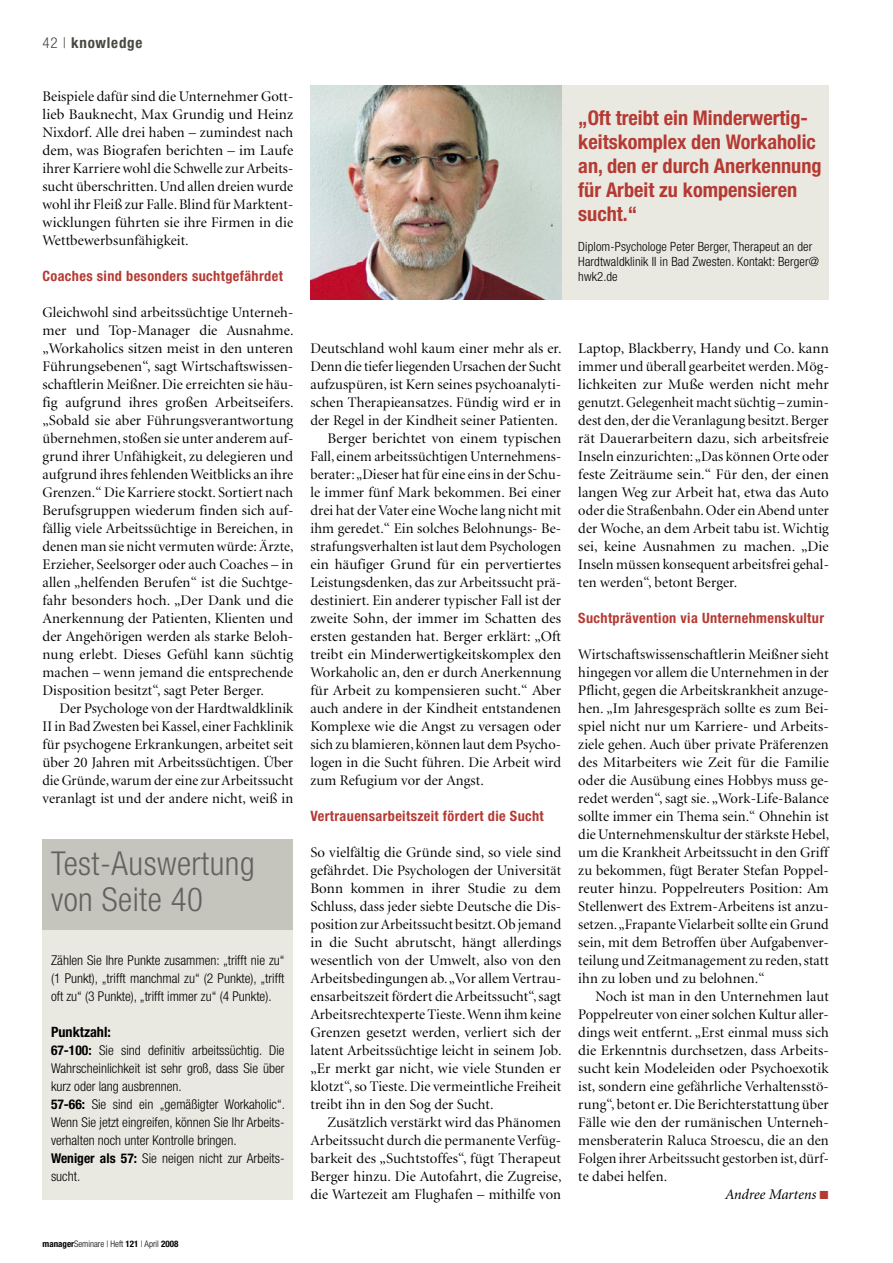
<style>
.page{position:relative;width:893px;height:1263px;background:#fff}
.page>*{position:absolute;margin:0;border:0;box-sizing:border-box;transform-origin:0 0}
._2_1_Info_Head{font:300 condensed 33px "Helvetica Neue LT";letter-spacing:.015em;color:#63625c}
.Zitat{font:700 condensed 20.25px/24px "Helvetica Neue LT";color:#b53a33}
.t1{font:700 condensed 15px "Helvetica Neue LT";letter-spacing:.05em;color:#484742}
._1_4_Fließ_Einzug{font:14.7px/18px "Minion Display";letter-spacing:.01em;color:#000;text-align:justify}
._1_4_Fließ{font:14.7px/18px "Minion Display";letter-spacing:.01em;color:#000;text-align:justify}
.Autor{font:italic 14.7px "Minion";color:#000}
.Zwischentitel{font:700 condensed 14.25px "Helvetica Neue LT";letter-spacing:.025em;color:#b53a33}
._2_4_Info_Fließ{font:700 condensed 14.25px "Helvetica Neue LT";color:#000}
._2_4_Info_Fließ-2{font:300 condensed 13.5px/18px "Helvetica Neue LT";color:#000;text-align:justify}
._1_7_1_BildLegende_Kasten{font:300 condensed 12.75px "Helvetica Neue LT";letter-spacing:.01em;color:#000}
.t2{font:300 condensed 9px "Helvetica Neue LT";color:#000}
.s1{font-weight:300}
.s2{font-weight:700}
</style>
<div class="page">
<div style="left:561px;top:85px;width:268px;height:214px;background:#eae9e1"></div>
<img style="left:311px;top:85px;width:250px;height:214px">
<div style="left:43px;top:929px;width:250px;height:270px;background:#eae9e1"></div>
<div style="left:43px;top:839px;width:250px;height:90px;background:#c5c4bd"></div>
<p class="t1" style="left:43px;top:34px;width:101px"><span class="s1">42 |</span> knowledge</p>
<p class="_1_4_Fließ_Einzug" style="left:43px;top:88px;width:252px">Beispiele dafür sind die Unternehmer Gott&shy;lieb Bauknecht, Max Grundig und Heinz Nixdorf. Alle drei haben – zumindest nach dem, was Biografen berichten – im Laufe ihrer Karriere wohl die Schwelle zur Arbeits&shy;sucht überschritten. Und allen dreien wurde wohl ihr Fleiß zur Falle. Blind für Marktent&shy;wicklungen führten sie ihre Firmen in die Wettbewerbsunfähigkeit.</p>
<p class="Zwischentitel" style="left:43px;top:267px;width:242px">Coaches sind besonders suchtgefährdet</p>
<p class="_1_4_Fließ" style="left:43px;top:304px;width:253px">Gleichwohl sind arbeitssüchtige Unterneh&shy;mer und Top-Manager die Ausnahme. „Workaholics sitzen meist in den unteren Führungsebenen“, sagt Wirtschaftswissen&shy;schaftlerin Meißner. Die erreichten sie häu&shy;fig aufgrund ihres großen Arbeitseifers. „Sobald sie aber Führungsverantwortung übernehmen, stoßen sie unter anderem auf&shy;grund ihrer Unfähigkeit, zu delegieren und aufgrund ihres fehlenden Weitblicks an ihre Grenzen.“ Die Karriere stockt. Sortiert nach Berufsgruppen wiederum finden sich auf&shy;fällig viele Arbeitssüchtige in Bereichen, in denen man sie nicht vermuten würde: Ärzte, Erzieher, Seelsorger oder auch Coaches – in allen „helfenden Berufen“ ist die Suchtge&shy;fahr besonders hoch. „Der Dank und die Anerkennung der Patienten, Klienten und der Angehörigen werden als starke Beloh&shy;nung erlebt. Dieses Gefühl kann süchtig machen – wenn jemand die entsprechende Disposition besitzt“, sagt Peter Berger.</p>
<p class="_1_4_Fließ_Einzug" style="left:43px;top:700px;width:252px;text-indent:17px">Der Psychologe von der Hardtwaldklinik II in Bad Zwesten bei Kassel, einer Fachklinik für psychogene Erkrankungen, arbeitet seit über 20 Jahren mit Arbeitssüchtigen. Über die Gründe, warum der eine zur Arbeitssucht veranlagt ist und der andere nicht, weiß in</p>
<p class="_2_1_Info_Head" style="left:51px;top:844px;width:205px">Test-Auswertung</p>
<p class="_2_1_Info_Head" style="left:51px;top:880px;width:153px">von Seite 40</p>
<p class="_2_4_Info_Fließ-2" style="left:51px;top:951px;width:235px">Zählen Sie Ihre Punkte zusammen: „trifft nie zu“ (1 Punkt), „trifft manchmal zu“ (2 Punkte), „trifft oft zu“ (3 Punkte), „trifft immer zu“ (4 Punkte).</p>
<p class="_2_4_Info_Fließ" style="left:51px;top:1023px;width:61px">Punktzahl:</p>
<p class="_2_4_Info_Fließ-2" style="left:51px;top:1041px;width:235px"><span class="s2">67-100:</span> Sie sind definitiv arbeitssüchtig. Die Wahrscheinlichkeit ist sehr groß, dass Sie über kurz oder lang ausbrennen.</p>
<p class="_2_4_Info_Fließ-2" style="left:51px;top:1095px;width:236px"><span class="s2">57-66:</span> Sie sind ein „gemäßigter Workaholic“.<br>Wenn Sie jetzt eingreifen, können Sie Ihr Arbeits&shy;verhalten noch unter Kontrolle bringen.</p>
<p class="_2_4_Info_Fließ-2" style="left:51px;top:1149px;width:235px"><span class="s2">Weniger als 57:</span> Sie neigen nicht zur Arbeits&shy;sucht.</p>
<p class="t2" style="left:43px;top:1238px;width:137px"><span class="s2">manager</span>Seminare | Heft <span class="s2">121</span> | April <span class="s2">2008</span></p>
<p class="_1_4_Fließ_Einzug" style="left:310px;top:340px;width:253px">Deutschland wohl kaum einer mehr als er.<br>Denn die tiefer liegenden Ursachen der Sucht aufzuspüren, ist Kern seines psychoanalyti&shy;schen Therapieansatzes. Fündig wird er in der Regel in der Kindheit seiner Patienten.</p>
<p class="_1_4_Fließ_Einzug" style="left:310px;top:430px;width:252px;text-indent:17px">Berger berichtet von einem typischen Fall, einem arbeitssüchtigen Unternehmens&shy;berater: „Dieser hat für eine eins in der Schu&shy;le immer fünf Mark bekommen. Bei einer drei hat der Vater eine Woche lang nicht mit ihm geredet.“ Ein solches Belohnungs- Be&shy;strafungsverhalten ist laut dem Psychologen ein häufiger Grund für ein pervertiertes Leistungsdenken, das zur Arbeitssucht prä&shy;destiniert. Ein anderer typischer Fall ist der zweite Sohn, der immer im Schatten des ersten gestanden hat. Berger erklärt: „Oft treibt ein Minderwertigkeitskomplex den Workaholic an, den er durch Anerkennung für Arbeit zu kompensieren sucht.“ Aber auch andere in der Kindheit entstandenen Komplexe wie die Angst zu versagen oder sich zu blamieren, können laut dem Psycho&shy;logen in die Sucht führen. Die Arbeit wird zum Refugium vor der Angst.</p>
<p class="Zwischentitel" style="left:310px;top:807px;width:235px">Vertrauensarbeitszeit fördert die Sucht</p>
<p class="_1_4_Fließ" style="left:310px;top:844px;width:253px">So vielfältig die Gründe sind, so viele sind gefährdet. Die Psychologen der Universität Bonn kommen in ihrer Studie zu dem Schluss, dass jeder siebte Deutsche die Dis&shy;position zur Arbeitssucht besitzt. Ob jemand in die Sucht abrutscht, hängt allerdings wesentlich von der Umwelt, also von den Arbeitsbedingungen ab. „Vor allem Vertrau&shy;ensarbeitszeit fördert die Arbeitssucht“, sagt Arbeitsrechtexperte Tieste. Wenn ihm keine Grenzen gesetzt werden, verliert sich der latent Arbeitssüchtige leicht in seinem Job. „Er merkt gar nicht, wie viele Stunden er klotzt“, so Tieste. Die vermeintliche Freiheit treibt ihn in den Sog der Sucht.</p>
<p class="_1_4_Fließ_Einzug" style="left:310px;top:1114px;width:253px;text-indent:17px">Zusätzlich verstärkt wird das Phänomen Arbeitssucht durch die permanente Verfüg&shy;barkeit des „Suchtstoffes“, fügt Therapeut Berger hinzu. Die Autofahrt, die Zugreise, die Wartezeit am Flughafen – mithilfe von</p>
<p class="Zitat" style="left:578px;top:106px;width:239px">„Oft treibt ein Minderwertig&shy;keitskomplex den Workaholic</p>
<p class="Zitat" style="left:578px;top:154px;width:245px">an, den er durch Anerkennung</p>
<p class="Zitat" style="left:578px;top:178px;width:220px">für Arbeit zu kompensieren sucht.“</p>
<p class="_1_7_1_BildLegende_Kasten" style="left:578px;top:240px;width:235px">Diplom-Psychologe Peter Berger, Therapeut an der</p>
<p class="_1_7_1_BildLegende_Kasten" style="left:578px;top:255px;width:242px">Hardtwaldklinik II in Bad Zwesten. Kontakt: Berger@</p>
<p class="_1_7_1_BildLegende_Kasten" style="left:578px;top:270px;width:41px">hwk2.de</p>
<p class="_1_4_Fließ_Einzug" style="left:578px;top:340px;width:252px">Laptop, Blackberry, Handy und Co. kann immer und überall gearbeitet werden. Mög&shy;lichkeiten zur Muße werden nicht mehr genutzt. Gelegenheit macht süchtig – zumin&shy;dest den, der die Veranlagung besitzt. Berger rät Dauerarbeitern dazu, sich arbeitsfreie Inseln einzurichten: „Das können Orte oder feste Zeiträume sein.“ Für den, der einen langen Weg zur Arbeit hat, etwa das Auto oder die Straßenbahn. Oder ein Abend unter der Woche, an dem Arbeit tabu ist. Wichtig sei, keine Ausnahmen zu machen. „Die Inseln müssen konsequent arbeitsfrei gehal&shy;ten werden“, betont Berger.</p>
<p class="Zwischentitel" style="left:578px;top:609px;width:247px">Suchtprävention via Unternehmenskultur</p>
<p class="_1_4_Fließ" style="left:578px;top:646px;width:253px">Wirtschaftswissenschaftlerin Meißner sieht hingegen vor allem die Unternehmen in der Pflicht, gegen die Arbeitskrankheit anzuge&shy;hen. „Im Jahresgespräch sollte es zum Bei&shy;spiel nicht nur um Karriere- und Arbeits&shy;ziele gehen. Auch über private Präferenzen des Mitarbeiters wie Zeit für die Familie oder die Ausübung eines Hobbys muss ge&shy;redet werden“, sagt sie. „Work-Life-Balance sollte immer ein Thema sein.“ Ohnehin ist die Unternehmenskultur der stärkste Hebel, um die Krankheit Arbeitssucht in den Griff zu bekommen, fügt Berater Stefan Poppel&shy;reuter hinzu. Poppelreuters Position: Am Stellenwert des Extrem-Arbeitens ist anzu&shy;setzen. „Frapante Vielarbeit sollte ein Grund sein, mit dem Betroffen über Aufgabenver&shy;teilung und Zeitmanagement zu reden, statt ihn zu loben und zu belohnen.“</p>
<p class="_1_4_Fließ_Einzug" style="left:578px;top:988px;width:252px;text-indent:17px">Noch ist man in den Unternehmen laut Poppelreuter von einer solchen Kultur aller&shy;dings weit entfernt. „Erst einmal muss sich die Erkenntnis durchsetzen, dass Arbeits&shy;sucht kein Modeleiden oder Psychoexotik ist, sondern eine gefährliche Verhaltensstö&shy;rung“, betont er. Die Berichterstattung über Fälle wie den der rumänischen Unterneh&shy;mensberaterin Raluca Stroescu, die an den Folgen ihrer Arbeitssucht gestorben ist, dürf&shy;te dabei helfen.</p>
<p class="Autor" style="left:725px;top:1187px;width:92px">Andree Martens</p>
</div>
